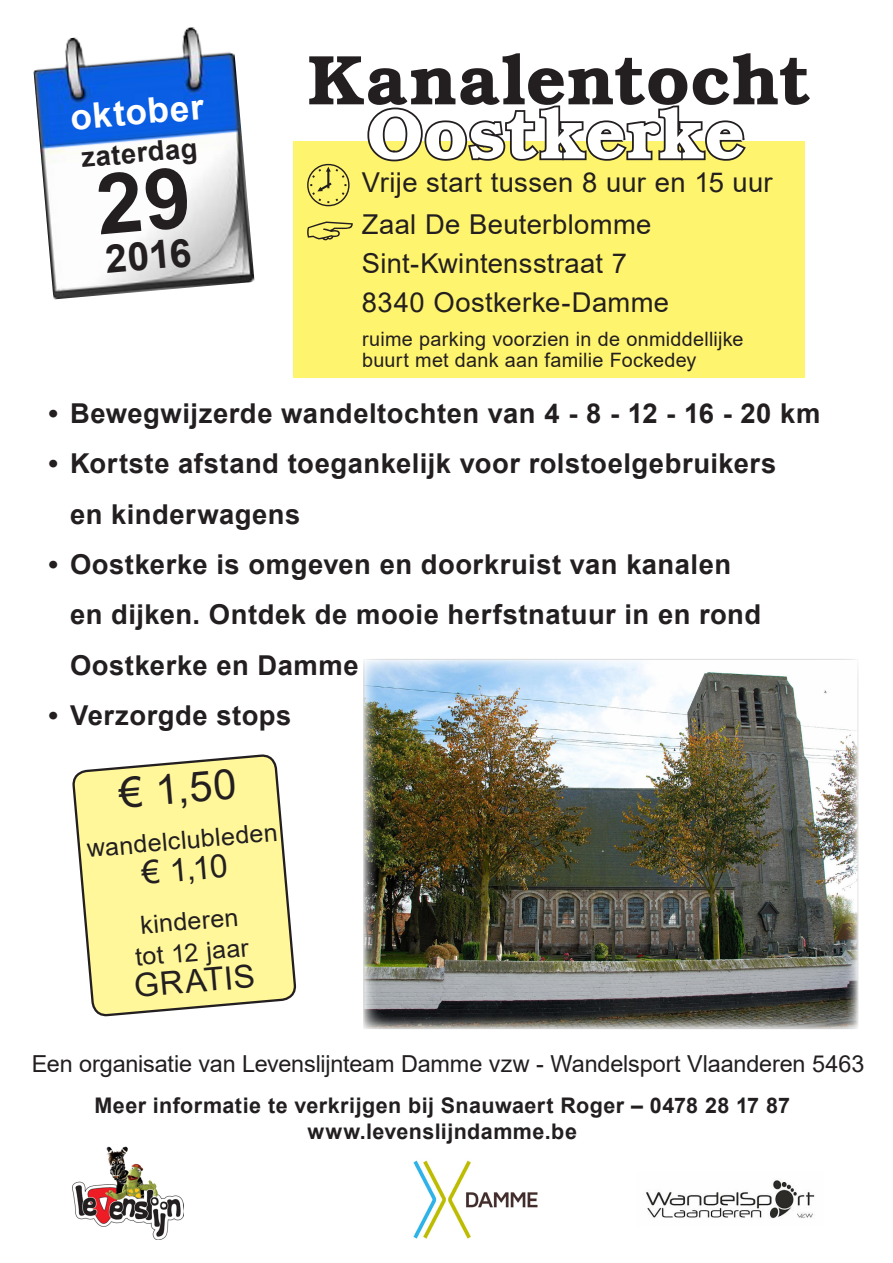
<style>
.page{position:relative;width:893px;height:1263px;background:#fff}
.page>*{position:absolute;margin:0;border:0;box-sizing:border-box;transform-origin:0 0}
.t1{font:600 70.35px "Bookman";letter-spacing:.005em;color:#231f20}
.t2{font:600 70.35px "Bookman";color:#fff}
.t3{font:41.7px "Arial";color:#231f20}
.t4{font:700 39.15px "Arial";color:#231f20}
.t5{font:700 35.25px "Arial";color:#fff}
.t6{font:32.25px "Arial";color:#231f20}
.t7{font:700 27.45px/50.4px "Arial";letter-spacing:.02em;color:#231f20}
.t8{font:27.45px/39.2px "Arial";letter-spacing:.015em;color:#231f20}
.t9{font:25.05px/31.3px "Arial";color:#231f20;text-align:center}
.t10{font:23.4px "Arial";letter-spacing:-.005em;color:#231f20}
.t11{font:700 21.45px "Arial";letter-spacing:.02em;color:#231f20}
.t12{font:19.8px/21.6px "Arial";letter-spacing:.015em;color:#231f20}
</style>
<div class="page">
<svg style="left:72px;top:754px;width:224px;height:263px;background:#f8f1a5"></svg>
<div style="left:293px;top:142px;width:511px;height:236px;background:#fff46d"></div>
<svg style="left:365px;top:105px;width:383px;height:57px"></svg>
<img style="left:33px;top:27px;width:222px;height:272px">
<img style="left:646px;top:1180px;width:169px;height:39px">
<img style="left:72px;top:1146px;width:112px;height:94px">
<img style="left:413px;top:1160px;width:125px;height:79px">
<img style="left:365px;top:661px;width:492px;height:366px">
<svg style="left:96px;top:166px;width:93px;height:68px"></svg>
<p class="t5" style="left:68px;top:93px;width:135px;rotate:-5deg">oktober</p>
<p class="t7" style="left:79px;top:133px;width:118px;rotate:-5deg">zaterdag</p>
<p class="t4" style="left:103px;top:232px;width:88px;rotate:-5deg">2016</p>
<p class="t1" style="left:308px;top:39px;width:505px">Kanalentocht</p>
<p class="t2" style="left:367px;top:93px;width:380px">Oostkerke</p>
<p class="t8" style="left:362px;top:163px;width:412px">Vrije start tussen 8 uur en 15 uur</p>
<p class="t8" style="left:362px;top:204px;width:309px">Zaal De Beuterblomme<br>Sint-Kwintensstraat 7<br>8340 Oostkerke-Damme</p>
<p class="t12" style="left:362px;top:328px;width:383px">ruime parking voorzien in de onmiddellijke buurt met dank aan familie Fockedey</p>
<p class="t7" style="left:49px;top:388px;width:773px">• Bewegwijzerde wandeltochten van 4 - 8 - 12 - 16 - 20 km</p>
<p class="t7" style="left:70px;top:439px;width:708px;text-indent:-22px">• Kortste afstand toegankelijk voor rolstoelgebruikers en kinderwagens</p>
<p class="t7" style="left:70px;top:539px;width:693px;text-indent:-22px">• Oostkerke is omgeven en doorkruist van kanalen en dijken. Ontdek de mooie herfstnatuur in en rond<br>Oostkerke en Damme</p>
<p class="t7" style="left:49px;top:691px;width:244px">• Verzorgde stops</p>
<p class="t3" style="left:117px;top:765px;width:119px;rotate:-5deg">€ 1,50</p>
<p class="t9" style="left:86px;top:833px;width:193px;rotate:-5deg">wandelclubleden</p>
<p class="t6" style="left:140px;top:850px;width:88px;rotate:-5deg">€ 1,10</p>
<p class="t9" style="left:131px;top:910px;width:115px;rotate:-5deg">kinderen tot 12 jaar</p>
<p class="t6" style="left:132px;top:964px;width:123px;rotate:-5deg">GRATIS</p>
<p class="t10" style="left:32px;top:1048px;width:834px">Een organisatie van Levenslijnteam Damme vzw - Wandelsport Vlaanderen 5463</p>
<p class="t11" style="left:94px;top:1090px;width:697px">Meer informatie te verkrijgen bij Snauwaert Roger – 0478 28 17 87</p>
<p class="t11" style="left:307px;top:1116px;width:271px">www.levenslijndamme.be</p>
</div>
